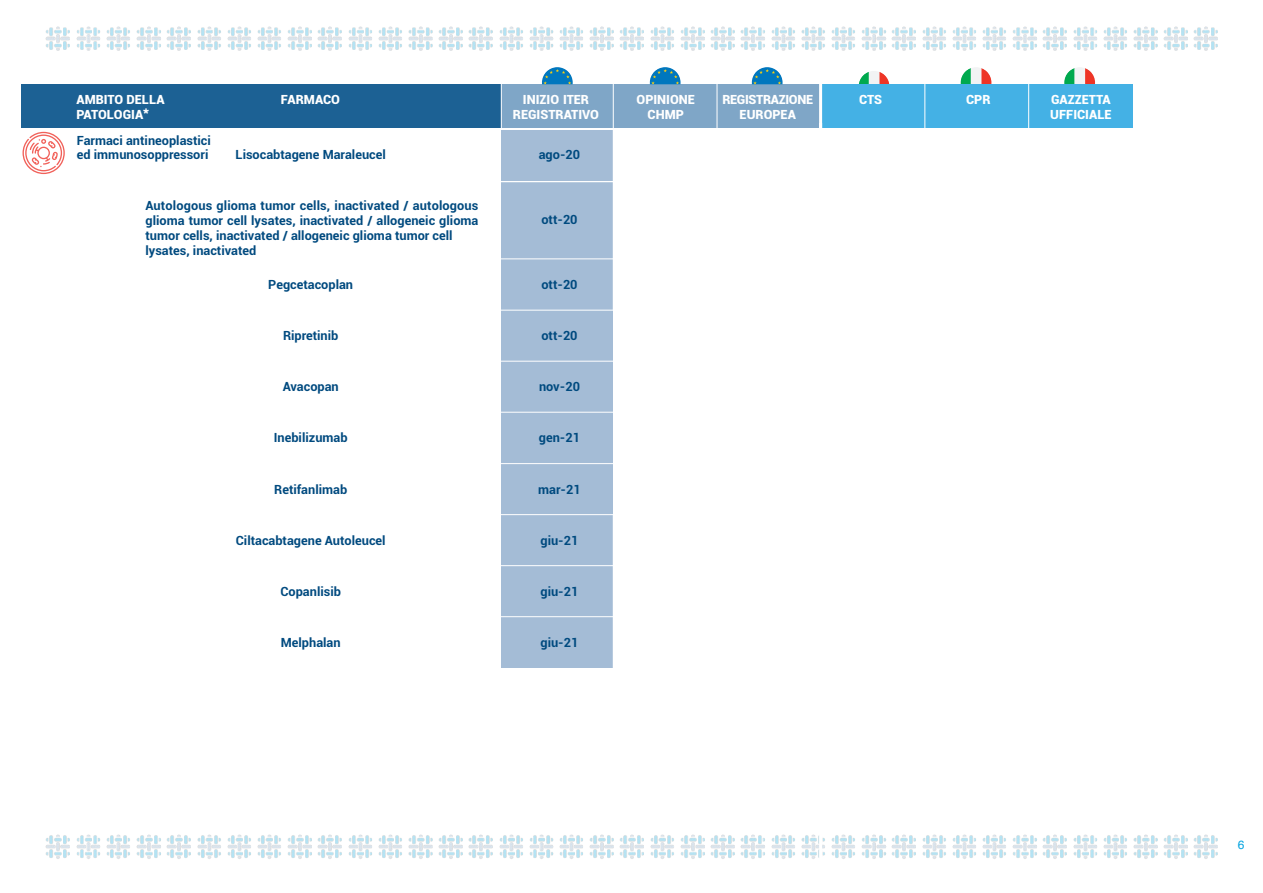
<style>
.page{position:relative;width:1263px;height:893px;background:#fff}
.page>*{position:absolute;margin:0;border:0;box-sizing:border-box;transform-origin:0 0}
.t1{font:900 14.4px "Roboto";color:#fff}
.t2{font:700 12.75px/15px "Roboto";color:#004a7f}
.t3{font:900 12.75px "Roboto";color:#fff}
.t4{font:900 12.75px "Roboto";letter-spacing:-.025em;color:#fff}
.t5{font:12px "Helvetica";color:#05a4e0}
</style>
<div class="page">
<div style="left:501px;top:515px;width:112px;height:51px;background:#a4bcd6"></div>
<div style="left:501px;top:566px;width:112px;height:51px;background:#a4bcd6"></div>
<div style="left:501px;top:617px;width:112px;height:51px;background:#a4bcd6"></div>
<div style="left:501px;top:130px;width:112px;height:51px;background:#a4bcd6"></div>
<img style="left:45px;top:26px;width:25px;height:25px">
<img style="left:76px;top:26px;width:24px;height:25px">
<img style="left:106px;top:26px;width:24px;height:25px">
<img style="left:136px;top:26px;width:25px;height:25px">
<img style="left:166px;top:26px;width:25px;height:25px">
<img style="left:197px;top:26px;width:24px;height:25px">
<img style="left:227px;top:26px;width:24px;height:25px">
<img style="left:257px;top:26px;width:24px;height:25px">
<img style="left:287px;top:26px;width:25px;height:25px">
<img style="left:317px;top:26px;width:25px;height:25px">
<img style="left:348px;top:26px;width:24px;height:25px">
<img style="left:378px;top:26px;width:24px;height:25px">
<img style="left:408px;top:26px;width:25px;height:25px">
<img style="left:438px;top:26px;width:25px;height:25px">
<img style="left:468px;top:26px;width:25px;height:25px">
<img style="left:499px;top:26px;width:24px;height:25px">
<img style="left:529px;top:26px;width:25px;height:25px">
<img style="left:559px;top:26px;width:24px;height:25px">
<img style="left:589px;top:26px;width:25px;height:25px">
<img style="left:619px;top:26px;width:25px;height:25px">
<img style="left:650px;top:26px;width:24px;height:25px">
<img style="left:680px;top:26px;width:25px;height:25px">
<img style="left:710px;top:26px;width:25px;height:25px">
<img style="left:740px;top:26px;width:25px;height:25px">
<img style="left:771px;top:26px;width:24px;height:25px">
<img style="left:801px;top:26px;width:24px;height:25px">
<img style="left:831px;top:26px;width:24px;height:25px">
<img style="left:861px;top:26px;width:25px;height:25px">
<img style="left:891px;top:26px;width:25px;height:25px">
<img style="left:922px;top:26px;width:24px;height:25px">
<img style="left:952px;top:26px;width:24px;height:25px">
<img style="left:982px;top:26px;width:24px;height:25px">
<img style="left:1012px;top:26px;width:25px;height:25px">
<img style="left:1042px;top:26px;width:25px;height:25px">
<img style="left:1073px;top:26px;width:24px;height:25px">
<img style="left:1103px;top:26px;width:24px;height:25px">
<img style="left:1133px;top:26px;width:25px;height:25px">
<img style="left:1163px;top:26px;width:25px;height:25px">
<img style="left:1193px;top:26px;width:25px;height:25px">
<img style="left:45px;top:834px;width:25px;height:25px">
<img style="left:76px;top:834px;width:24px;height:25px">
<img style="left:106px;top:834px;width:24px;height:25px">
<img style="left:136px;top:834px;width:25px;height:25px">
<img style="left:166px;top:834px;width:25px;height:25px">
<img style="left:197px;top:834px;width:24px;height:25px">
<img style="left:227px;top:834px;width:24px;height:25px">
<img style="left:257px;top:834px;width:24px;height:25px">
<img style="left:287px;top:834px;width:25px;height:25px">
<img style="left:317px;top:834px;width:25px;height:25px">
<img style="left:348px;top:834px;width:24px;height:25px">
<img style="left:378px;top:834px;width:24px;height:25px">
<img style="left:408px;top:834px;width:25px;height:25px">
<img style="left:438px;top:834px;width:25px;height:25px">
<img style="left:468px;top:834px;width:25px;height:25px">
<img style="left:499px;top:834px;width:24px;height:25px">
<img style="left:529px;top:834px;width:25px;height:25px">
<img style="left:559px;top:834px;width:24px;height:25px">
<img style="left:589px;top:834px;width:25px;height:25px">
<img style="left:619px;top:834px;width:25px;height:25px">
<img style="left:650px;top:834px;width:24px;height:25px">
<img style="left:680px;top:834px;width:25px;height:25px">
<img style="left:710px;top:834px;width:25px;height:25px">
<img style="left:740px;top:834px;width:25px;height:25px">
<img style="left:771px;top:834px;width:24px;height:25px">
<img style="left:801px;top:834px;width:24px;height:25px">
<img style="left:831px;top:834px;width:24px;height:25px">
<img style="left:861px;top:834px;width:25px;height:25px">
<img style="left:891px;top:834px;width:25px;height:25px">
<img style="left:922px;top:834px;width:24px;height:25px">
<img style="left:952px;top:834px;width:24px;height:25px">
<img style="left:982px;top:834px;width:24px;height:25px">
<img style="left:1012px;top:834px;width:25px;height:25px">
<img style="left:1042px;top:834px;width:25px;height:25px">
<img style="left:1073px;top:834px;width:24px;height:25px">
<img style="left:1103px;top:834px;width:24px;height:25px">
<img style="left:1133px;top:834px;width:25px;height:25px">
<img style="left:1163px;top:834px;width:25px;height:25px">
<img style="left:1193px;top:834px;width:25px;height:25px">
<div style="left:501px;top:182px;width:112px;height:77px;background:#a4bcd6"></div>
<div style="left:501px;top:259px;width:112px;height:51px;background:#a4bcd6"></div>
<svg style="left:859px;top:71px;width:30px;height:14px"></svg>
<svg style="left:961px;top:67px;width:30px;height:17px"></svg>
<svg style="left:1064px;top:67px;width:31px;height:17px"></svg>
<div style="left:21px;top:85px;width:485px;height:43px;background:#1c6194"></div>
<div style="left:501px;top:85px;width:320px;height:43px;background:#7fa6c7"></div>
<div style="left:821px;top:85px;width:311px;height:43px;background:#44b1e5"></div>
<hr style="left:501px;top:80px;width:1px;height:49px;background:#fff">
<svg style="left:542px;top:67px;width:31px;height:17px"></svg>
<svg style="left:650px;top:67px;width:30px;height:17px"></svg>
<svg style="left:752px;top:67px;width:30px;height:17px"></svg>
<hr style="left:819px;top:72px;width:3px;height:749px;background:#fff">
<hr style="left:717px;top:80px;width:1px;height:747px;background:#fff">
<hr style="left:925px;top:80px;width:1px;height:749px;background:#fff">
<hr style="left:1028px;top:80px;width:1px;height:747px;background:#fff">
<hr style="left:613px;top:77px;width:1px;height:750px;background:#fff">
<svg style="left:23px;top:132px;width:42px;height:42px"></svg>
<div style="left:501px;top:310px;width:112px;height:51px;background:#a4bcd6"></div>
<div style="left:501px;top:361px;width:112px;height:51px;background:#a4bcd6"></div>
<hr style="left:819px;top:123px;width:3px;height:749px;background:#fff">
<div style="left:501px;top:412px;width:112px;height:51px;background:#a4bcd6"></div>
<hr style="left:127px;top:310px;width:1097px;height:1px;background:#fff">
<hr style="left:127px;top:361px;width:1097px;height:1px;background:#fff">
<hr style="left:127px;top:412px;width:1097px;height:1px;background:#fff">
<div style="left:501px;top:464px;width:112px;height:51px;background:#a4bcd6"></div>
<hr style="left:127px;top:258px;width:1097px;height:1px;background:#fff">
<hr style="left:127px;top:514px;width:1097px;height:1px;background:#fff">
<hr style="left:127px;top:565px;width:1097px;height:1px;background:#fff">
<hr style="left:127px;top:616px;width:1097px;height:1px;background:#fff">
<p class="t3" style="left:77px;top:92px;width:89px">AMBITO DELLA</p>
<p class="t3" style="left:281px;top:92px;width:61px">FARMACO</p>
<p class="t3" style="left:523px;top:92px;width:68px">INIZIO ITER</p>
<p class="t3" style="left:636px;top:92px;width:60px">OPINIONE</p>
<p class="t4" style="left:722px;top:92px;width:92px">REGISTRAZIONE</p>
<p class="t3" style="left:859px;top:92px;width:24px">CTS</p>
<p class="t3" style="left:966px;top:92px;width:26px">CPR</p>
<p class="t3" style="left:1051px;top:92px;width:61px">GAZZETTA</p>
<p class="t3" style="left:77px;top:107px;width:68px">PATOLOGIA</p>
<p class="t3" style="left:513px;top:107px;width:88px">REGISTRATIVO</p>
<p class="t3" style="left:648px;top:107px;width:38px">CHMP</p>
<p class="t3" style="left:740px;top:107px;width:58px">EUROPEA</p>
<p class="t3" style="left:1050px;top:107px;width:63px">UFFICIALE</p>
<p class="t1" style="left:143px;top:103px;width:7px">*</p>
<p class="t2" style="left:77px;top:133px;width:136px;line-height:14.2px">Farmaci antineoplastici ed immunosoppressori</p>
<p class="t2" style="left:236px;top:147px;width:152px">Lisocabtagene Maraleucel</p>
<p class="t2" style="left:539px;top:147px;width:43px">ago-20</p>
<p class="t2" style="left:145px;top:198px;width:334px">Autologous glioma tumor cells, inactivated / autologous glioma tumor cell lysates, inactivated / allogeneic glioma tumor cells, inactivated / allogeneic glioma tumor cell lysates, inactivated</p>
<p class="t2" style="left:541px;top:212px;width:38px">ott-20</p>
<p class="t2" style="left:268px;top:277px;width:86px">Pegcetacoplan</p>
<p class="t2" style="left:541px;top:277px;width:38px">ott-20</p>
<p class="t2" style="left:283px;top:328px;width:57px">Ripretinib</p>
<p class="t2" style="left:541px;top:328px;width:38px">ott-20</p>
<p class="t2" style="left:283px;top:379px;width:58px">Avacopan</p>
<p class="t2" style="left:539px;top:379px;width:42px">nov-20</p>
<p class="t2" style="left:274px;top:431px;width:75px">Inebilizumab</p>
<p class="t2" style="left:539px;top:431px;width:43px">gen-21</p>
<p class="t2" style="left:274px;top:482px;width:75px">Retifanlimab</p>
<p class="t2" style="left:538px;top:482px;width:44px">mar-21</p>
<p class="t2" style="left:236px;top:533px;width:151px">Ciltacabtagene Autoleucel</p>
<p class="t2" style="left:540px;top:533px;width:39px">giu-21</p>
<p class="t2" style="left:280px;top:584px;width:62px">Copanlisib</p>
<p class="t2" style="left:540px;top:584px;width:39px">giu-21</p>
<p class="t2" style="left:281px;top:635px;width:61px">Melphalan</p>
<p class="t2" style="left:540px;top:635px;width:39px">giu-21</p>
<p class="t5" style="left:1238px;top:838px;width:8px">6</p>
</div>
